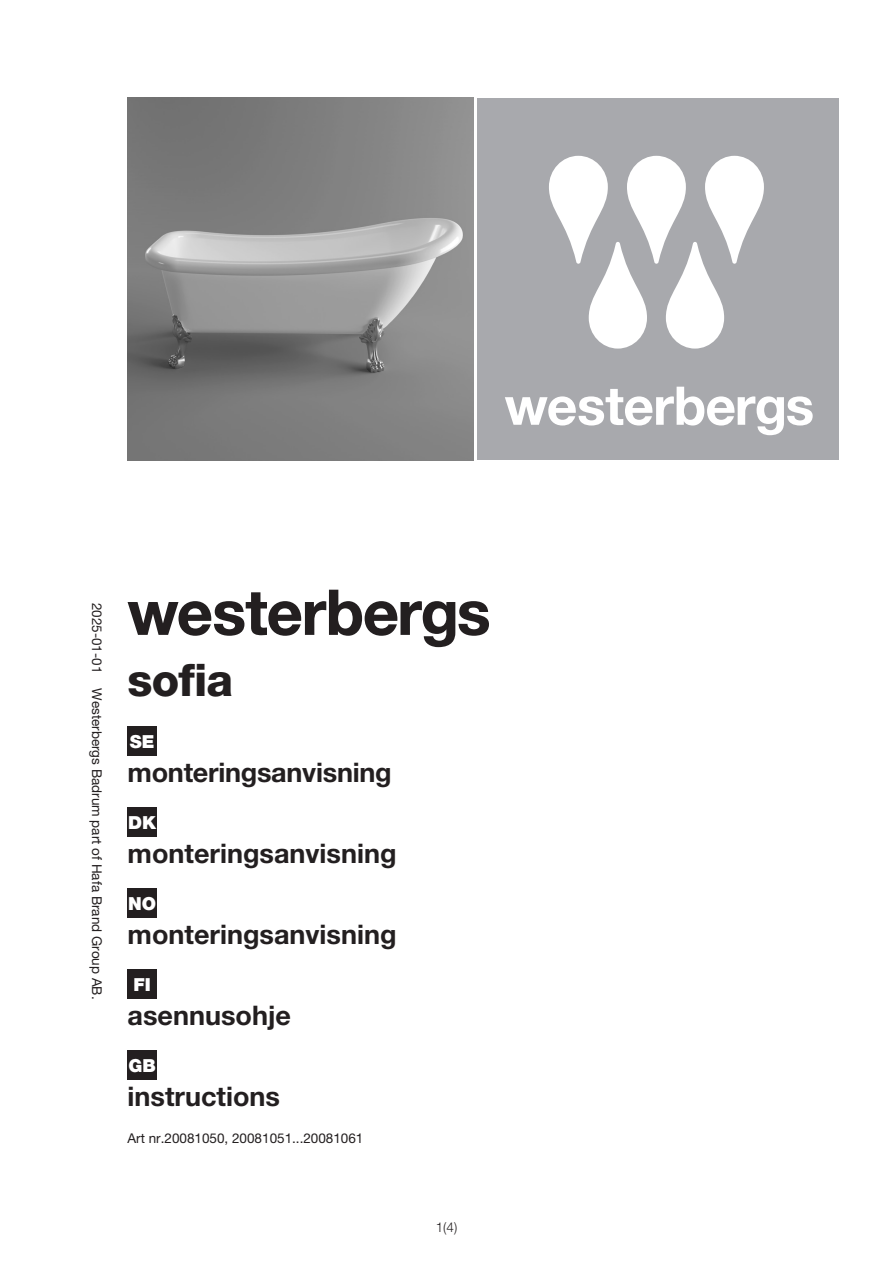
<style>
.page{position:relative;width:893px;height:1263px;background:#fff}
.page>*{position:absolute;margin:0;border:0;box-sizing:border-box;transform-origin:0 0}
.t1{font:800 45px "Helvetica Neue";letter-spacing:-.02em;color:#231f20}
.t2{font:700 27px "Helvetica Neue";color:#231f20}
.t3{font:900 18px "Helvetica Neue";color:#fff}
.t4{font:13.5px "Helvetica Neue";color:#231f20}
.t5{font:300 13.5px "Helvetica Neue";color:#231f20}
</style>
<div class="page">
<div style="left:477px;top:98px;width:362px;height:362px;background:#a8a9ad"></div>
<svg style="left:505px;top:387px;width:308px;height:48px"></svg>
<svg style="left:549px;top:156px;width:215px;height:193px"></svg>
<svg style="left:128px;top:590px;width:361px;height:57px"></svg>
<img style="left:128px;top:98px;width:345px;height:363px">
<div style="left:128px;top:726px;width:29px;height:29px;background:#231f20"></div>
<div style="left:128px;top:807px;width:29px;height:29px;background:#231f20"></div>
<div style="left:128px;top:888px;width:29px;height:29px;background:#231f20"></div>
<div style="left:128px;top:969px;width:29px;height:29px;background:#231f20"></div>
<div style="left:128px;top:1050px;width:29px;height:29px;background:#231f20"></div>
<p class="t4" style="left:105px;top:603px;width:398px;rotate:90deg">2025-01-01 Westerbergs Badrum part of Hafa Brand Group AB.</p>
<p class="t1" style="left:128px;top:653px;width:107px">sofia</p>
<p class="t3" style="left:130px;top:730px;width:26px">SE</p>
<p class="t2" style="left:128px;top:756px;width:266px">monteringsanvisning</p>
<p class="t3" style="left:128px;top:811px;width:30px">DK</p>
<p class="t2" style="left:128px;top:837px;width:270px">monteringsanvisning</p>
<p class="t3" style="left:128px;top:892px;width:29px">NO</p>
<p class="t2" style="left:128px;top:918px;width:270px">monteringsanvisning</p>
<p class="t3" style="left:134px;top:973px;width:19px">FI</p>
<p class="t2" style="left:128px;top:999px;width:165px">asennusohje</p>
<p class="t3" style="left:129px;top:1054px;width:29px">GB</p>
<p class="t2" style="left:128px;top:1080px;width:154px">instructions</p>
<p class="t4" style="left:128px;top:1130px;width:237px">Art nr.20081050, 20081051...20081061</p>
<p class="t5" style="left:436px;top:1219px;width:23px">1(4)</p>
</div>
